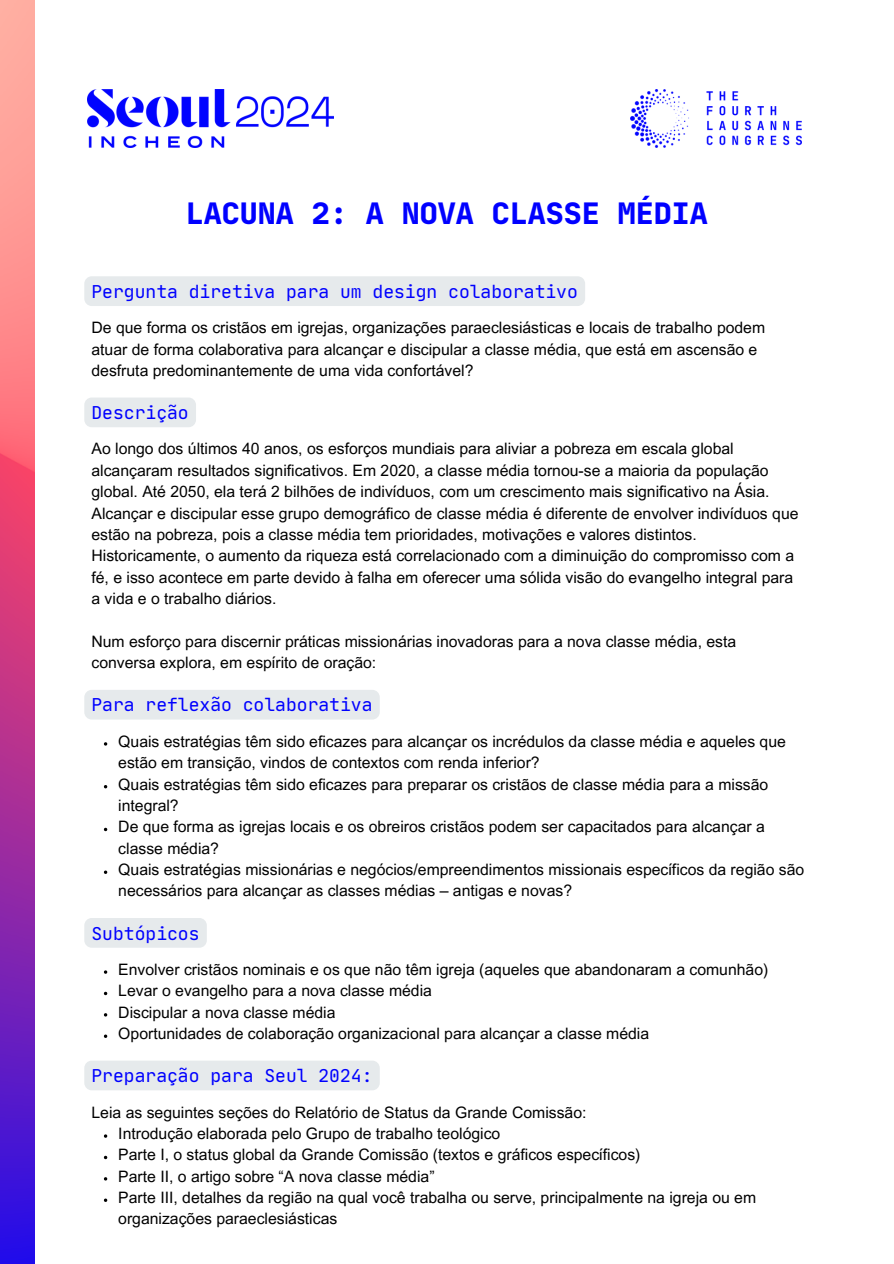
<style>
.page{position:relative;width:894px;height:1264px;background:#fff}
.page>*{position:absolute;margin:0;border:0;box-sizing:border-box;transform-origin:0 0}
.t1{font:800 expanded 30px "Jet Brains Mono";color:#00f}
.t2{font:18px "Jet Brains Mono";color:#00f}
.t3{font:15.75px/21.3px "Arial MT Pro";color:#000}
</style>
<div class="page">
<img style="left:0;top:0;width:34px;height:1263px">
<img style="left:87px;top:89px;width:247px;height:59px">
<img style="left:630px;top:89px;width:171px;height:59px">
<div style="left:84px;top:276px;width:501px;height:30px;background:#e6eaec"></div>
<div style="left:84px;top:397px;width:112px;height:30px;background:#e6eaec;border-radius:7px"></div>
<div style="left:84px;top:690px;width:295px;height:29px;background:#e6eaec;border-radius:7px"></div>
<svg style="left:104px;top:870px;width:3px;height:4px"></svg>
<div style="left:84px;top:918px;width:123px;height:29px;background:#e6eaec;border-radius:7px"></div>
<div style="left:84px;top:1060px;width:295px;height:30px;background:#e6eaec;border-radius:7px"></div>
<h1 class="t1" style="left:186px;top:194px;width:523px">LACUNA 2: A NOVA CLASSE MÉDIA</h1>
<h2 class="t2" style="left:91px;top:280px;width:488px">Pergunta diretiva para um design colaborativo</h2>
<p class="t3" style="left:91px;top:319px;width:675px">De que forma os cristãos em igrejas, organizações paraeclesiásticas e locais de trabalho podem atuar de forma colaborativa para alcançar e discipular a classe média, que está em ascensão e desfruta predominantemente de uma vida confortável?</p>
<p class="t2" style="left:91px;top:401px;width:99px">Descrição</p>
<h2 class="t3" style="left:91px;top:440px;width:708px">Ao longo dos últimos 40 anos, os esforços mundiais para aliviar a pobreza em escala global alcançaram resultados significativos. Em 2020, a classe média tornou-se a maioria da população global. Até 2050, ela terá 2 bilhões de indivíduos, com um crescimento mais significativo na Ásia.<br>Alcançar e discipular esse grupo demográfico de classe média é diferente de envolver indivíduos que estão na pobreza, pois a classe média tem prioridades, motivações e valores distintos.<br>Historicamente, o aumento da riqueza está correlacionado com a diminuição do compromisso com a fé, e isso acontece em parte devido à falha em oferecer uma sólida visão do evangelho integral para a vida e o trabalho diários.</h2>
<p class="t3" style="left:91px;top:632px;width:646px">Num esforço para discernir práticas missionárias inovadoras para a nova classe média, esta conversa explora, em espírito de oração:</p>
<p class="t2" style="left:91px;top:693px;width:282px">Para reflexão colaborativa</p>
<h2 class="t3" style="left:118px;top:732px;width:669px">Quais estratégias têm sido eficazes para alcançar os incrédulos da classe média e aqueles que estão em transição, vindos de contextos com renda inferior?</h2>
<p class="t3" style="left:118px;top:775px;width:651px">Quais estratégias têm sido eficazes para preparar os cristãos de classe média para a missão integral?</p>
<p class="t3" style="left:118px;top:818px;width:647px">De que forma as igrejas locais e os obreiros cristãos podem ser capacitados para alcançar a classe média?</p>
<p class="t3" style="left:118px;top:860px;width:687px">Quais estratégias missionárias e negócios/empreendimentos missionais específicos da região são necessários para alcançar as classes médias – antigas e novas?</p>
<p class="t2" style="left:91px;top:922px;width:110px">Subtópicos</p>
<h2 class="t3" style="left:118px;top:960px;width:651px">Envolver cristãos nominais e os que não têm igreja (aqueles que abandonaram a comunhão)</h2>
<p class="t3" style="left:118px;top:982px;width:315px">Levar o evangelho para a nova classe média</p>
<p class="t3" style="left:118px;top:1003px;width:219px">Discipular a nova classe média</p>
<p class="t3" style="left:118px;top:1024px;width:532px">Oportunidades de colaboração organizacional para alcançar a classe média</p>
<p class="t2" style="left:91px;top:1064px;width:282px">Preparação para Seul 2024:</p>
<h2 class="t3" style="left:91px;top:1103px;width:496px">Leia as seguintes seções do Relatório de Status da Grande Comissão:</h2>
<p class="t3" style="left:118px;top:1124px;width:383px">Introdução elaborada pelo Grupo de trabalho teológico</p>
<p class="t3" style="left:118px;top:1146px;width:523px">Parte I, o status global da Grande Comissão (textos e gráficos específicos)</p>
<p class="t3" style="left:118px;top:1167px;width:318px">Parte II, o artigo sobre “A nova classe média”</p>
<p class="t3" style="left:118px;top:1188px;width:639px">Parte III, detalhes da região na qual você trabalha ou serve, principalmente na igreja ou em organizações paraeclesiásticas</p>
</div>
